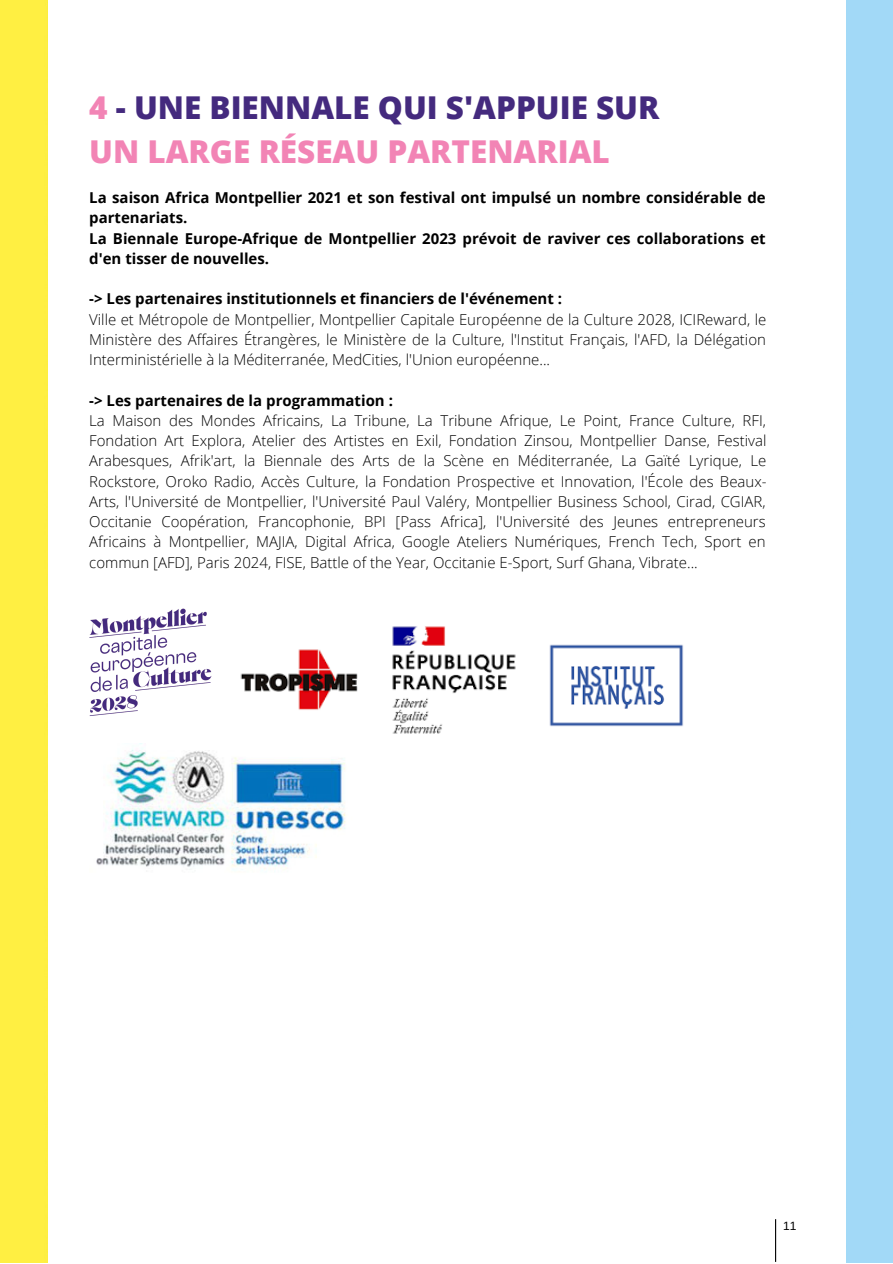
<style>
.page{position:relative;width:893px;height:1264px;background:#fff}
.page>*{position:absolute;margin:0;border:0;box-sizing:border-box;transform-origin:0 0}
.t1{font:800 31.5px "Open Sans";color:#442a7e}
.t2{font:800 31.5px "Open Sans";color:#f284b5}
.t3{font:300 15px/20.2px "Open Sans";color:#000;text-align:justify}
.t4{font:700 15px/20.2px "Open Sans";color:#000}
.t5{font:12px "Arimo";color:#000}
.s1{color:#f284b5}
</style>
<div class="page">
<hr style="left:775px;top:1219px;width:1px;height:42px;background:#000">
<div style="left:0;top:0;width:47px;height:1262px;background:#ffef42"></div>
<img style="left:89px;top:609px;width:123px;height:107px">
<img style="left:240px;top:649px;width:118px;height:61px">
<img style="left:392px;top:626px;width:124px;height:108px">
<img style="left:549px;top:644px;width:135px;height:83px">
<img style="left:96px;top:743px;width:250px;height:127px">
<p class="t1" style="left:89px;top:85px;width:571px"><span class="s1">4</span> - UNE BIENNALE QUI S'APPUIE SUR</p>
<p class="t2" style="left:89px;top:129px;width:522px">UN LARGE RÉSEAU PARTENARIAL</p>
<p class="t4" style="left:89px;top:187px;width:678px">La saison Africa Montpellier 2021 et son festival ont impulsé un nombre considérable de partenariats.</p>
<p class="t4" style="left:89px;top:228px;width:678px">La Biennale Europe-Afrique de Montpellier 2023 prévoit de raviver ces collaborations et d'en tisser de nouvelles.</p>
<p class="t4" style="left:89px;top:288px;width:474px">-&gt; Les partenaires institutionnels et financiers de l'événement :</p>
<p class="t3" style="left:89px;top:309px;width:678px">Ville et Métropole de Montpellier, Montpellier Capitale Européenne de la Culture 2028, ICIReward, le Ministère des Affaires Étrangères, le Ministère de la Culture, l'Institut Français, l'AFD, la Délégation Interministérielle à la Méditerranée, MedCities, l'Union européenne...</p>
<p class="t4" style="left:89px;top:390px;width:305px">-&gt; Les partenaires de la programmation :</p>
<p class="t3" style="left:89px;top:410px;width:678px">La Maison des Mondes Africains, La Tribune, La Tribune Afrique, Le Point, France Culture, RFI, Fondation Art Explora, Atelier des Artistes en Exil, Fondation Zinsou, Montpellier Danse, Festival Arabesques, Afrik'art, la Biennale des Arts de la Scène en Méditerranée, La Gaïté Lyrique, Le Rockstore, Oroko Radio, Accès Culture, la Fondation Prospective et Innovation, l'École des Beaux-Arts, l'Université de Montpellier, l'Université Paul Valéry, Montpellier Business School, Cirad, CGIAR, Occitanie Coopération, Francophonie, BPI [Pass Africa], l'Université des Jeunes entrepreneurs Africains à Montpellier, MAJIA, Digital Africa, Google Ateliers Numériques, French Tech, Sport en commun [AFD], Paris 2024, FISE, Battle of the Year, Occitanie E-Sport, Surf Ghana, Vibrate...</p>
<p class="t5" style="left:783px;top:1218px;width:15px">11</p>
</div>
